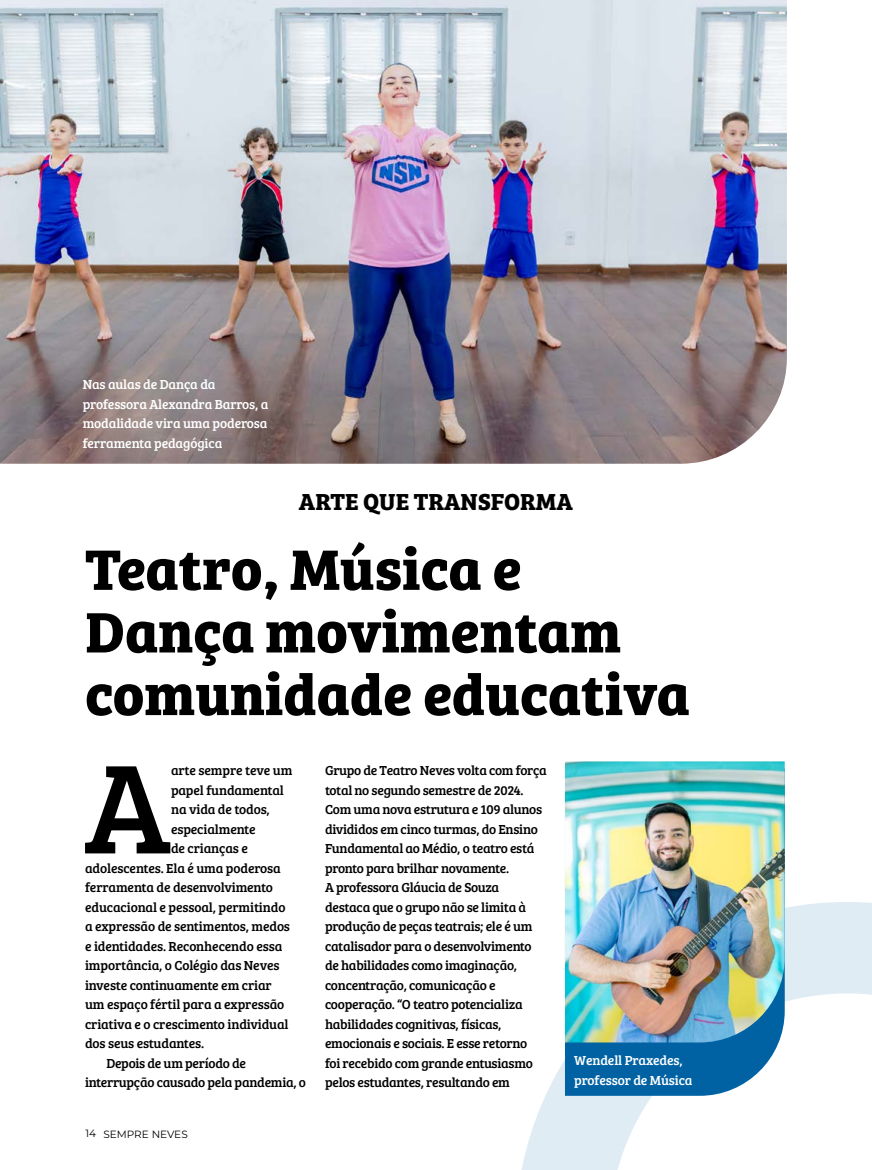
<style>
.page{position:relative;width:872px;height:1170px;background:#fff}
.page>*{position:absolute;margin:0;border:0;box-sizing:border-box;transform-origin:0 0}
.t1{font:130.8px "Bree Serif";color:#000}
.t2{font:700 58.95px/62.6px "Bree Serif";color:#000}
.t3{font:700 24px "Bree Serif";color:#000}
.t4{font:13.5px/19.5px "Bree Serif";letter-spacing:-.02em;color:#000}
.t5{font:13.5px/19.5px "Bree Serif";letter-spacing:-.01em;color:#fff}
.t6{font:10.5px "Montserrat";color:#000}
</style>
<div class="page">
<svg style="left:522px;top:901px;width:350px;height:268px"></svg>
<img style="left:0;top:0;width:787px;height:463px">
<svg style="left:565px;top:1042px;width:219px;height:53px;background:#1f75ae"></svg>
<img style="left:565px;top:761px;width:219px;height:281px">
<p class="t5" style="left:83px;top:374px;width:187px">Nas aulas de Dança da professora Alexandra Barros, a modalidade vira uma poderosa ferramenta pedagógica</p>
<h3 class="t3" style="left:299px;top:483px;width:276px">ARTE QUE TRANSFORMA</h3>
<h2 class="t2" style="left:85px;top:534px;width:606px">Teatro, Música e<br>Dança movimentam comunidade educativa</h2>
<h1 class="t1" style="left:84px;top:712px;width:88px">A</h1>
<p class="t4" style="left:171px;top:760px;width:123px">arte sempre teve um</p>
<p class="t4" style="left:171px;top:779px;width:114px">papel fundamental</p>
<p class="t4" style="left:171px;top:799px;width:100px">na vida de todos,</p>
<p class="t4" style="left:171px;top:818px;width:86px">especialmente</p>
<p class="t4" style="left:171px;top:838px;width:78px">de crianças e</p>
<p class="t4" style="left:85px;top:857px;width:197px">adolescentes. Ela é uma poderosa</p>
<p class="t4" style="left:85px;top:877px;width:189px">ferramenta de desenvolvimento</p>
<p class="t4" style="left:85px;top:896px;width:202px">educacional e pessoal, permitindo</p>
<p class="t4" style="left:85px;top:916px;width:206px">a expressão de sentimentos, medos</p>
<p class="t4" style="left:85px;top:935px;width:199px">e identidades. Reconhecendo essa</p>
<p class="t4" style="left:85px;top:955px;width:196px">importância, o Colégio das Neves</p>
<p class="t4" style="left:85px;top:974px;width:188px">investe continuamente em criar</p>
<p class="t4" style="left:85px;top:994px;width:201px">um espaço fértil para a expressão</p>
<p class="t4" style="left:85px;top:1013px;width:205px">criativa e o crescimento individual</p>
<p class="t4" style="left:85px;top:1033px;width:121px">dos seus estudantes.</p>
<p class="t4" style="left:106px;top:1052px;width:141px">Depois de um período de</p>
<p class="t4" style="left:85px;top:1072px;width:222px">interrupção causado pela pandemia, o</p>
<p class="t6" style="left:85px;top:1126px;width:104px">14 SEMPRE NEVES</p>
<p class="t4" style="left:325px;top:760px;width:223px">Grupo de Teatro Neves volta com força total no segundo semestre de 2024.<br>Com uma nova estrutura e 109 alunos divididos em cinco turmas, do Ensino Fundamental ao Médio, o teatro está pronto para brilhar novamente.<br>A professora Gláucia de Souza destaca que o grupo não se limita à produção de peças teatrais; ele é um catalisador para o desenvolvimento de habilidades como imaginação, concentração, comunicação e cooperação. “O teatro potencializa habilidades cognitivas, físicas, emocionais e sociais. E esse retorno<br>foi recebido com grande entusiasmo pelos estudantes, resultando em</p>
<p class="t5" style="left:574px;top:1050px;width:120px">Wendell Praxedes, professor de Música</p>
</div>
